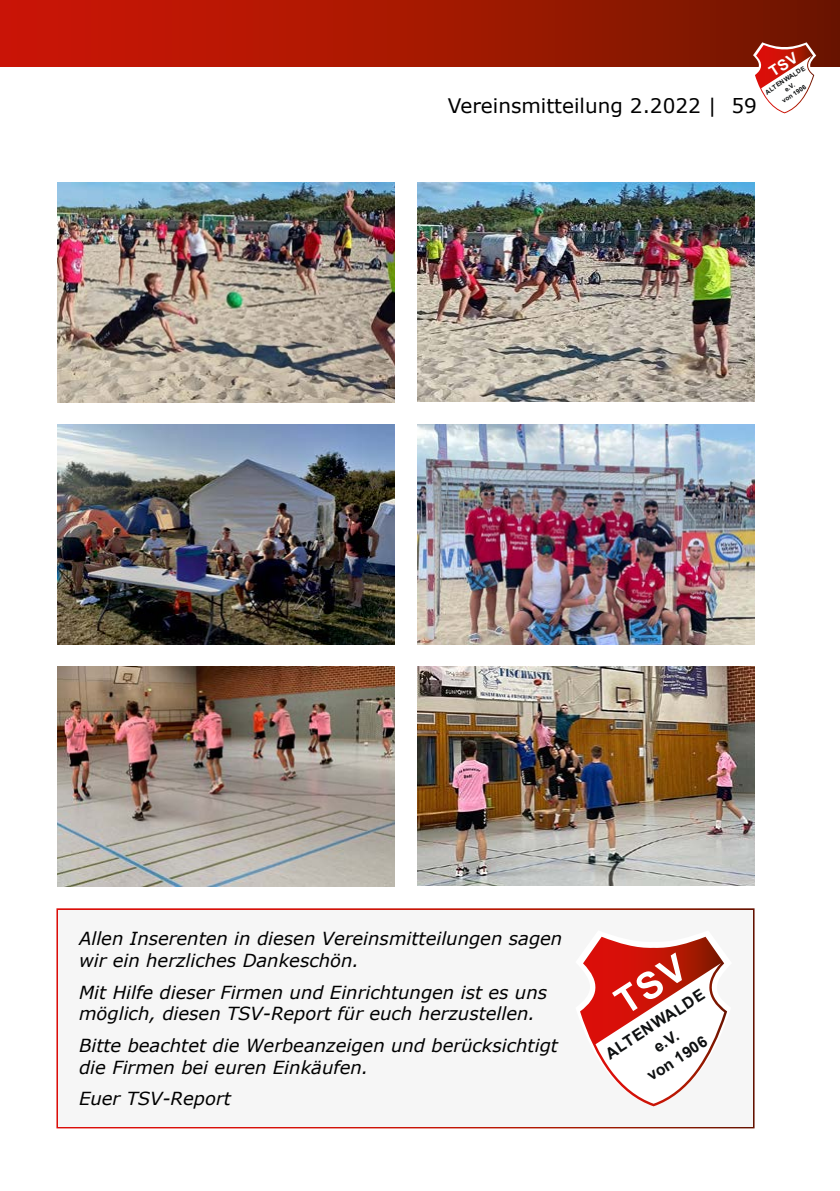
<style>
.page{position:relative;width:840px;height:1191px;background:#fff}
.page>*{position:absolute;margin:0;border:0;box-sizing:border-box;transform-origin:0 0}
.t1{font:20px "Verdana";color:#000}
.t2{font:italic 18px/21.6px "Verdana";color:#000}
.t3{font:700 15.6px/20.4px "Arial";color:#0e1011;text-align:center}
.t4{font:700 6.4px/8.2px "Arial";color:#0e1011;text-align:center}
</style>
<div class="page">
<div style="left:0;top:0;width:839px;height:67px;background:linear-gradient(to right,#d21705,#721700)"></div>
<img style="left:57px;top:666px;width:337px;height:220px">
<img style="left:57px;top:182px;width:337px;height:220px">
<img style="left:57px;top:424px;width:337px;height:220px">
<img style="left:417px;top:666px;width:337px;height:220px">
<img style="left:417px;top:182px;width:337px;height:220px">
<img style="left:417px;top:424px;width:337px;height:220px">
<div style="left:56px;top:908px;width:698px;height:220px;background:#f6f6f6;border:4px solid #fff"></div>
<svg style="left:752px;top:42px;width:63px;height:71px"></svg>
<svg style="left:580px;top:936px;width:147px;height:170px"></svg>
<p class="t1" style="left:447px;top:92px;width:310px">Vereinsmitteilung 2.2022 | 59</p>
<p class="t4" style="left:763px;top:89px;width:48px;rotate:-33deg">ALTENWALDE e.V.<br>von 1906</p>
<p class="t2" style="left:79px;top:928px;width:484px">Allen Inserenten in diesen Vereinsmitteilungen sagen wir ein herzliches Dankeschön.</p>
<p class="t2" style="left:79px;top:981px;width:469px">Mit Hilfe dieser Firmen und Einrichtungen ist es uns möglich, diesen TSV-Report für euch herzustellen.</p>
<p class="t2" style="left:79px;top:1034px;width:480px">Bitte beachtet die Werbeanzeigen und berücksichtigt die Firmen bei euren Einkäufen.</p>
<p class="t2" style="left:79px;top:1087px;width:153px">Euer TSV-Report</p>
<p class="t3" style="left:601px;top:1046px;width:116px;rotate:-33deg">ALTENWALDE e.V.<br>von 1906</p>
</div>
